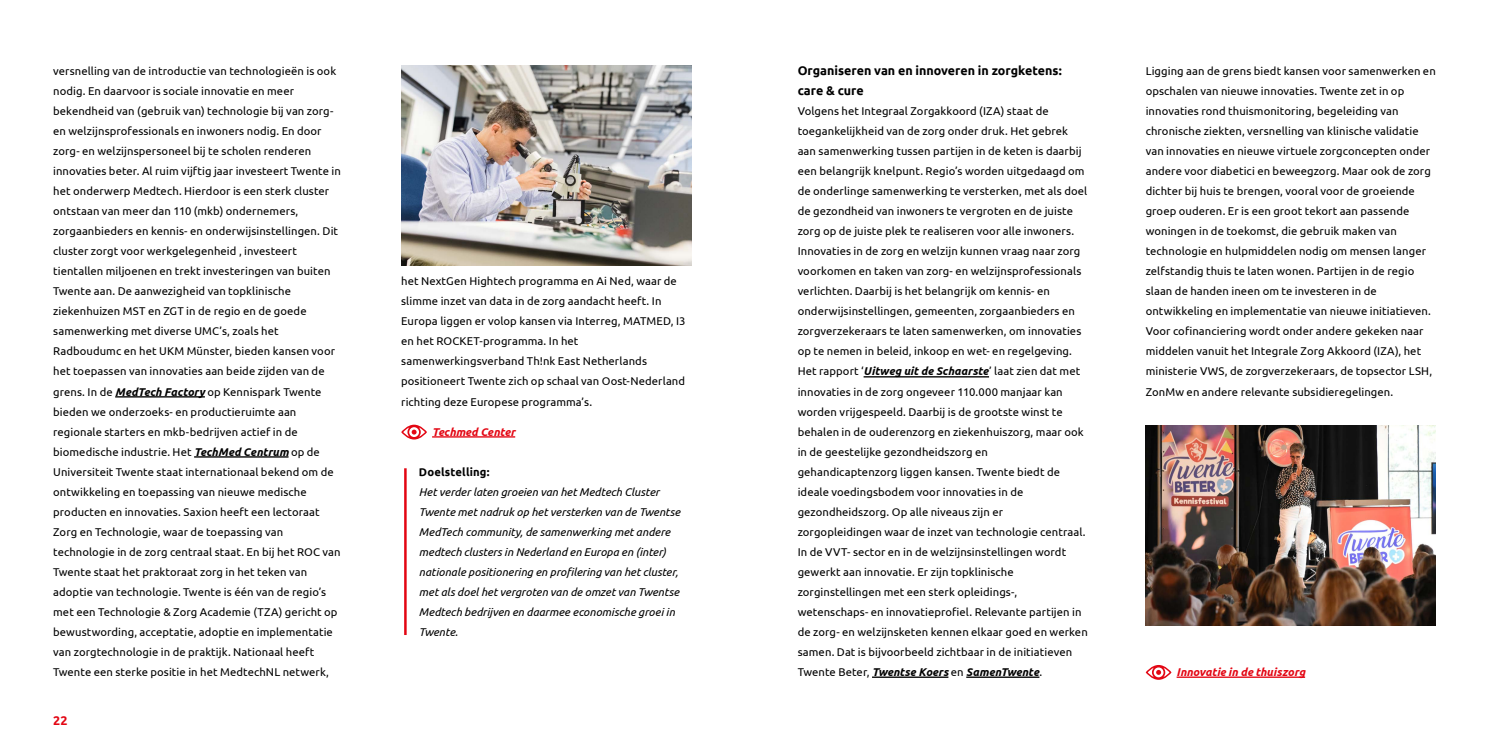
<style>
.page{position:relative;width:1489px;height:745px;background:#fff}
.page>*{position:absolute;margin:0;border:0;box-sizing:border-box;transform-origin:0 0}
.t1{font:700 12.5px/20px "Ubuntu";color:#000}
.t2{font:700 12.5px "Ubuntu";color:#e30613}
.t3{font:11.25px/20px "Ubuntu";letter-spacing:.005em;color:#000}
.t4{font:italic 11.25px/20px "Ubuntu";color:#000}
.t5{font:italic 700 11.25px "Ubuntu";color:#e30613}
.t6{font:700 11.25px "Ubuntu";letter-spacing:.015em;color:#000}
.s1{font-weight:700;font-style:italic}
</style>
<div class="page">
<hr style="left:115px;top:396px;width:90px;height:1px;background:#000">
<hr style="left:194px;top:456px;width:94px;height:1px;background:#000">
<hr style="left:432px;top:436px;width:83px;height:1px;background:#e30613">
<svg style="left:401px;top:424px;width:26px;height:15px"></svg>
<hr style="left:863px;top:376px;width:126px;height:1px;background:#000">
<hr style="left:872px;top:676px;width:76px;height:1px;background:#000">
<hr style="left:966px;top:676px;width:73px;height:1px;background:#000">
<hr style="left:1176px;top:676px;width:128px;height:1px;background:#e30613">
<svg style="left:1145px;top:665px;width:26px;height:14px"></svg>
<img style="left:1145px;top:425px;width:290px;height:200px">
<img style="left:401px;top:65px;width:290px;height:200px">
<hr style="left:404px;top:468px;width:2px;height:166px;background:#e30613">
<p class="t3" style="left:53px;top:61px;width:289px">versnelling van de introductie van technologieën is ook nodig. En daarvoor is sociale innovatie en meer bekendheid van (gebruik van) technologie bij van zorg&shy;en welzijnsprofessionals en inwoners nodig. En door zorg- en welzijnspersoneel bij te scholen renderen innovaties beter. Al ruim vijftig jaar investeert Twente in het onderwerp Medtech. Hierdoor is een sterk cluster ontstaan van meer dan 110 (mkb) ondernemers, zorgaanbieders en kennis- en onderwijsinstellingen. Dit cluster zorgt voor werkgelegenheid , investeert tientallen miljoenen en trekt investeringen van buiten Twente aan. De aanwezigheid van topklinische ziekenhuizen MST en ZGT in de regio en de goede samenwerking met diverse UMC’s, zoals het Radboudumc en het UKM Münster, bieden kansen voor het toepassen van innovaties aan beide zijden van de grens. In de <span class="s1">MedTech Factory</span> op Kennispark Twente bieden we onderzoeks- en productieruimte aan regionale starters en mkb-bedrijven actief in de biomedische industrie. Het <span class="s1">TechMed Centrum</span> op de Universiteit Twente staat internationaal bekend om de ontwikkeling en toepassing van nieuwe medische producten en innovaties. Saxion heeft een lectoraat Zorg en Technologie, waar de toepassing van technologie in de zorg centraal staat. En bij het ROC van Twente staat het praktoraat zorg in het teken van adoptie van technologie. Twente is één van de regio’s met een Technologie &amp; Zorg Academie (TZA) gericht op bewustwording, acceptatie, adoptie en implementatie van zorgtechnologie in de praktijk. Nationaal heeft Twente een sterke positie in het MedtechNL netwerk,</p>
<p class="t2" style="left:53px;top:712px;width:16px">22</p>
<p class="t3" style="left:401px;top:271px;width:286px">het NextGen Hightech programma en Ai Ned, waar de slimme inzet van data in de zorg aandacht heeft. In Europa liggen er volop kansen via Interreg, MATMED, I3 en het ROCKET-programma. In het samenwerkingsverband Th!nk East Netherlands positioneert Twente zich op schaal van Oost-Nederland richting deze Europese programma’s.</p>
<p class="t5" style="left:432px;top:424px;width:85px">Techmed Center</p>
<p class="t6" style="left:419px;top:464px;width:72px">Doelstelling:</p>
<p class="t4" style="left:419px;top:481px;width:263px">Het verder laten groeien van het Medtech Cluster Twente met nadruk op het versterken van de Twentse MedTech community, de samenwerking met andere medtech clusters in Nederland en Europa en (inter) nationale positionering en profilering van het cluster, met als doel het vergroten van de omzet van Twentse Medtech bedrijven en daarmee economische groei in Twente.</p>
<p class="t1" style="left:797px;top:60px;width:265px">Organiseren van en innoveren in zorgketens: care &amp; cure</p>
<p class="t3" style="left:797px;top:101px;width:291px">Volgens het Integraal Zorgakkoord (IZA) staat de toegankelijkheid van de zorg onder druk. Het gebrek aan samenwerking tussen partijen in de keten is daarbij een belangrijk knelpunt. Regio’s worden uitgedaagd om de onderlinge samenwerking te versterken, met als doel de gezondheid van inwoners te vergroten en de juiste zorg op de juiste plek te realiseren voor alle inwoners.<br>Innovaties in de zorg en welzijn kunnen vraag naar zorg voorkomen en taken van zorg- en welzijnsprofessionals verlichten. Daarbij is het belangrijk om kennis- en onderwijsinstellingen, gemeenten, zorgaanbieders en zorgverzekeraars te laten samenwerken, om innovaties op te nemen in beleid, inkoop en wet- en regelgeving.<br>Het rapport ‘<span class="s1">Uitweg uit de Schaarste</span>’ laat zien dat met innovaties in de zorg ongeveer 110.000 manjaar kan worden vrijgespeeld. Daarbij is de grootste winst te behalen in de ouderenzorg en ziekenhuiszorg, maar ook in de geestelijke gezondheidszorg en gehandicaptenzorg liggen kansen. Twente biedt de ideale voedingsbodem voor innovaties in de gezondheidszorg. Op alle niveaus zijn er zorgopleidingen waar de inzet van technologie centraal.<br>In de VVT- sector en in de welzijnsinstellingen wordt gewerkt aan innovatie. Er zijn topklinische zorginstellingen met een sterk opleidings-, wetenschaps- en innovatieprofiel. Relevante partijen in de zorg- en welzijnsketen kennen elkaar goed en werken samen. Dat is bijvoorbeeld zichtbaar in de initiatieven Twente Beter, <span class="s1">Twentse Koers</span> en <span class="s1">SamenTwente</span>.</p>
<p class="t3" style="left:1145px;top:61px;width:291px">Ligging aan de grens biedt kansen voor samenwerken en opschalen van nieuwe innovaties. Twente zet in op innovaties rond thuismonitoring, begeleiding van chronische ziekten, versnelling van klinische validatie van innovaties en nieuwe virtuele zorgconcepten onder andere voor diabetici en beweegzorg. Maar ook de zorg dichter bij huis te brengen, vooral voor de groeiende groep ouderen. Er is een groot tekort aan passende woningen in de toekomst, die gebruik maken van technologie en hulpmiddelen nodig om mensen langer zelfstandig thuis te laten wonen. Partijen in de regio slaan de handen ineen om te investeren in de ontwikkeling en implementatie van nieuwe initiatieven.<br>Voor cofinanciering wordt onder andere gekeken naar middelen vanuit het Integrale Zorg Akkoord (IZA), het ministerie VWS, de zorgverzekeraars, de topsector LSH, ZonMw en andere relevante subsidieregelingen.</p>
<p class="t5" style="left:1176px;top:664px;width:130px">Innovatie in de thuiszorg</p>
</div>
